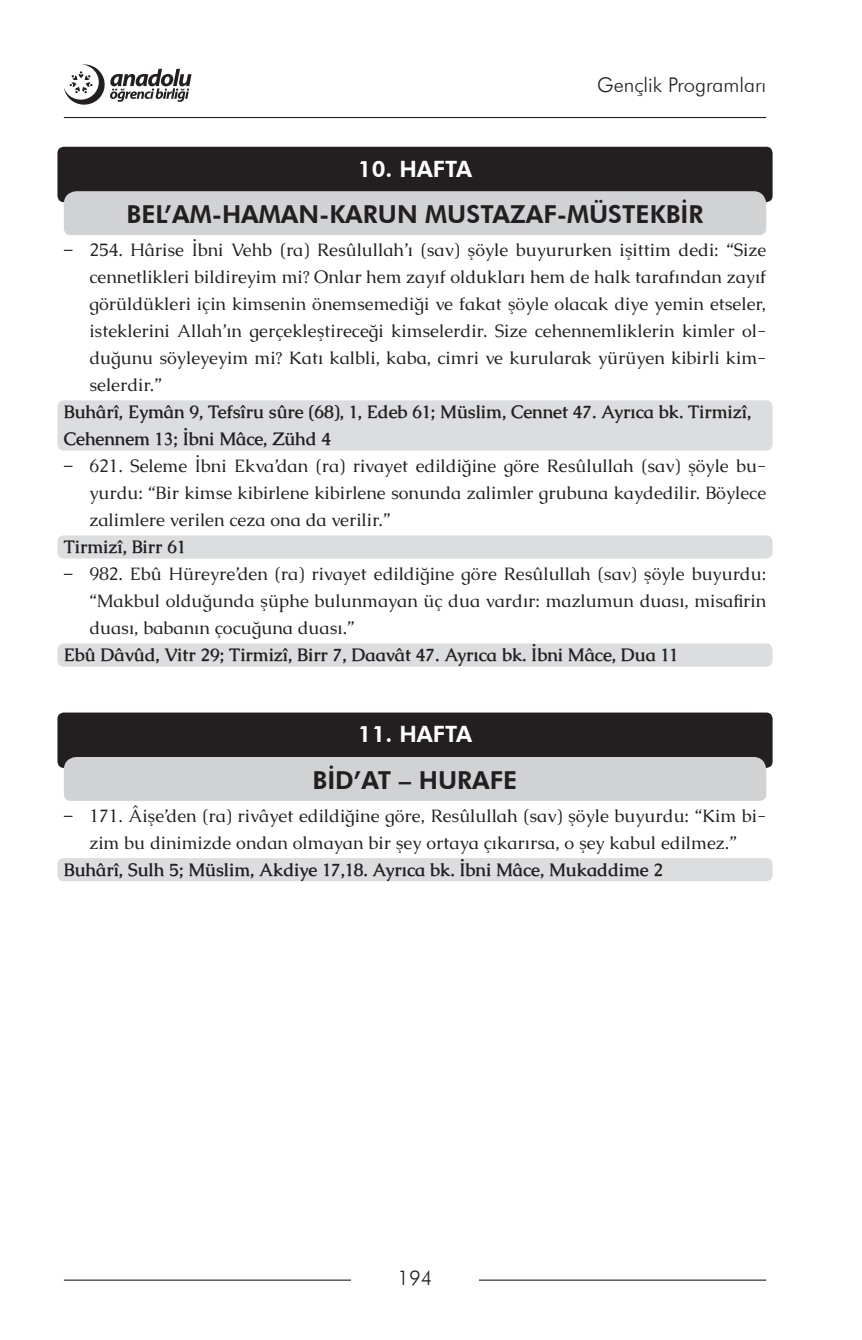
<style>
.page{position:relative;width:862px;height:1340px;background:#fff}
.page>*{position:absolute;margin:0;border:0;box-sizing:border-box;transform-origin:0 0}
.HAFTA_BAŞLIK{font:800 24.75px "Futura BT";color:#231f20}
.HAFTALAR{font:800 22.5px "Futura BT";color:#fff}
.t1{font:300 20.25px "Futura BT";color:#231f20}
.t2{font:18px/27px "Caudex";color:#231f20;text-align:justify}
.EZBER_AYETİ___TAVSİY{font:700 18px/27px "Caudex";color:#231f20}
.s1{font-family:"Palatino Linotype"}
</style>
<div class="page">
<hr style="left:64px;top:117px;width:701px;height:1px;background:#231f20">
<hr style="left:64px;top:1279px;width:701px;height:1px;background:#231f20">
<div style="left:351px;top:1257px;width:127px;height:27px;background:#fff"></div>
<svg style="left:64px;top:64px;width:127px;height:41px"></svg>
<div style="left:57px;top:147px;width:715px;height:55px;background:#231f20;border-radius:6px"></div>
<div style="left:64px;top:191px;width:701px;height:44px;background:#d1d2d4"></div>
<div style="left:57px;top:400px;width:715px;height:50px;background:#dcdddf;border-radius:6px"></div>
<div style="left:57px;top:535px;width:715px;height:23px;background:#dcdddf;border-radius:6px"></div>
<div style="left:57px;top:643px;width:715px;height:23px;background:#dcdddf;border-radius:6px"></div>
<div style="left:57px;top:712px;width:715px;height:56px;background:#231f20;border-radius:6px"></div>
<div style="left:64px;top:757px;width:701px;height:44px;background:#d1d2d4"></div>
<div style="left:57px;top:858px;width:715px;height:23px;background:#dcdddf;border-radius:6px"></div>
<p class="t1" style="left:597px;top:73px;width:170px">Gençlik Programları</p>
<p class="HAFTALAR" style="left:358px;top:155px;width:116px">10. HAFTA</p>
<p class="HAFTA_BAŞLIK" style="left:126px;top:199px;width:578px">BEL’AM-HAMAN-KARUN MUSTAZAF-MÜSTEKBİR</p>
<p class="t2" style="left:89px;top:236px;width:678px;text-indent:-26px"><span class="s1">−</span> 254. Hârise İbni Vehb (ra) Resûlullah’ı (sav) şöyle buyururken işittim dedi: “Size cennetlikleri bildireyim mi? Onlar hem zayıf oldukları hem de halk tarafından zayıf görüldükleri için kimsenin önemsemediği ve fakat şöyle olacak diye yemin etseler, isteklerini Allah’ın gerçekleştireceği kimselerdir. Size cehennemliklerin kimler ol&shy;duğunu söyleyeyim mi? Katı kalbli, kaba, cimri ve kurularak yürüyen kibirli kim&shy;selerdir.”</p>
<p class="EZBER_AYETİ___TAVSİY" style="left:64px;top:398px;width:688px">Buhârî, Eymân 9, Tefsîru sûre (68), 1, Edeb 61; Müslim, Cennet 47. Ayrıca bk. Tirmizî,<br>Cehennem 13; İbni Mâce, Zühd 4</p>
<p class="t2" style="left:89px;top:452px;width:678px;text-indent:-26px"><span class="s1">−</span> 621. Seleme İbni Ekva’dan (ra) rivayet edildiğine göre Resûlullah (sav) şöyle bu&shy;yurdu: “Bir kimse kibirlene kibirlene sonunda zalimler grubuna kaydedilir. Böylece zalimlere verilen ceza ona da verilir.”</p>
<p class="EZBER_AYETİ___TAVSİY" style="left:64px;top:533px;width:123px">Tirmizî, Birr 61</p>
<p class="t2" style="left:89px;top:560px;width:678px;text-indent:-26px"><span class="s1">−</span> 982. Ebû Hüreyre’den (ra) rivayet edildiğine göre Resûlullah (sav) şöyle buyurdu: “Makbul olduğunda şüphe bulunmayan üç dua vardır: mazlumun duası, misafirin duası, babanın çocuğuna duası.”</p>
<p class="EZBER_AYETİ___TAVSİY" style="left:64px;top:641px;width:615px">Ebû Dâvûd, Vitr 29; Tirmizî, Birr 7, Daavât 47. Ayrıca bk. İbni Mâce, Dua 11</p>
<p class="HAFTALAR" style="left:358px;top:720px;width:116px">11. HAFTA</p>
<p class="HAFTA_BAŞLIK" style="left:312px;top:764px;width:206px">BİD’AT – HURAFE</p>
<p class="t2" style="left:64px;top:802px;width:703px;text-align:center"><span class="s1">−</span> 171. Âişe’den (ra) rivâyet edildiğine göre, Resûlullah (sav) şöyle buyurdu: “Kim bi&shy;zim bu dinimizde ondan olmayan bir şey ortaya çıkarırsa, o şey kabul edilmez.”</p>
<p class="EZBER_AYETİ___TAVSİY" style="left:64px;top:856px;width:600px">Buhârî, Sulh 5; Müslim, Akdiye 17,18. Ayrıca bk. İbni Mâce, Mukaddime 2</p>
<p class="t1" style="left:397px;top:1265px;width:36px">194</p>
</div>
